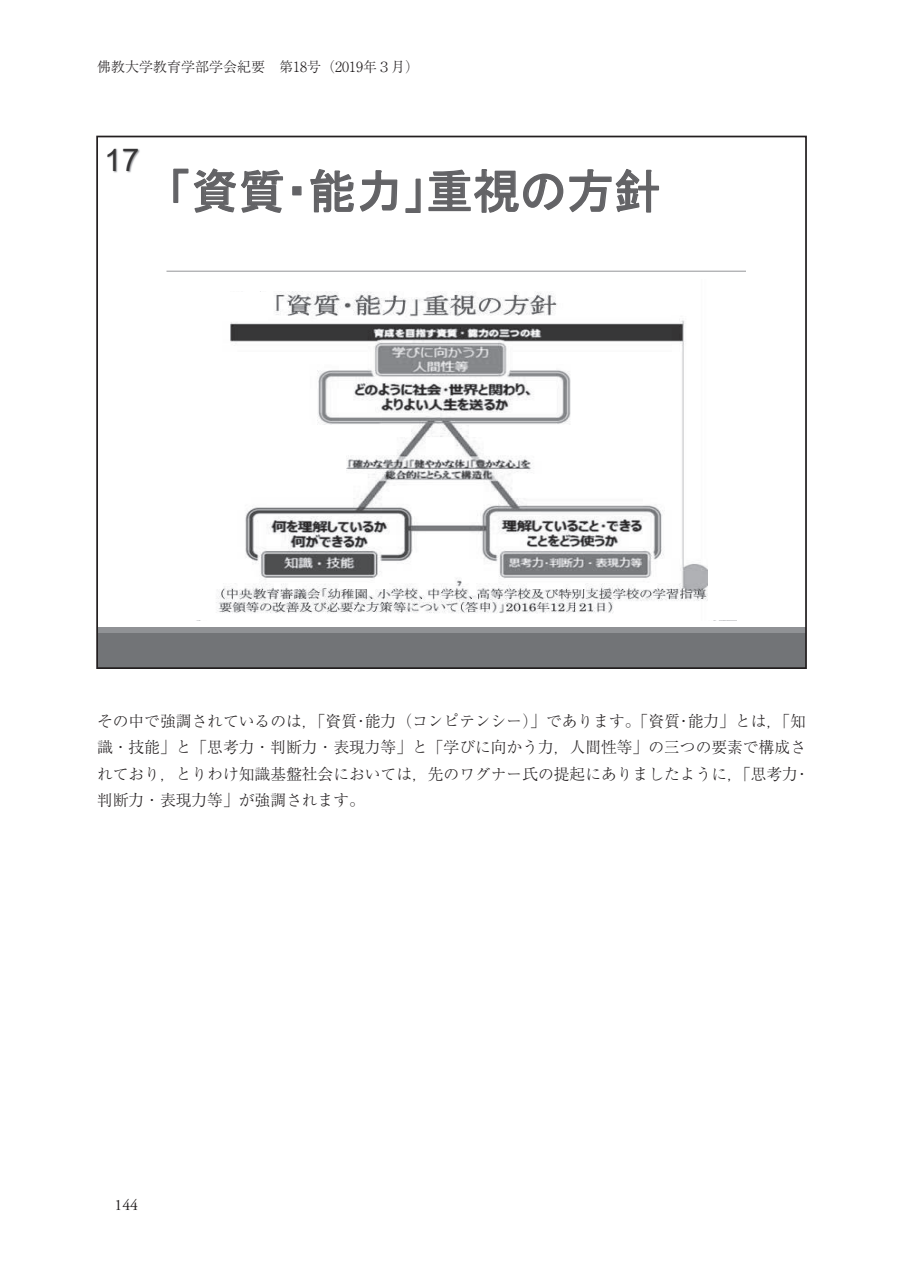
<style>
.page{position:relative;width:903px;height:1275px;background:#fff}
.page>*{position:absolute;margin:0;border:0;box-sizing:border-box;transform-origin:0 0}
.t1{font:47.25px "MS P Gothic";letter-spacing:-.005em;color:#636366}
.t2{font:31.5px "Arial Unicode MS";color:#363536}
.t3{font:300 15.75px/26.2px "Ryumin Pr 6";color:#231f20}
.t4{font:15.75px "Adobe Garamond Pro";color:#231f20}
.t5{font:300 14px "Ryumin Pr 6";color:#231f20}
</style>
<div class="page">
<div style="left:97px;top:633px;width:709px;height:35px;background:#727477"></div>
<div style="left:97px;top:627px;width:709px;height:6px;background:#909295"></div>
<hr style="left:166px;top:271px;width:580px;height:1px;background:#939598">
<svg style="left:173px;top:168px;width:110px;height:45px"></svg>
<div style="left:292px;top:186px;width:9px;height:9px;border:1px solid #636366"></div>
<svg style="left:310px;top:169px;width:88px;height:44px"></svg>
<svg style="left:405px;top:178px;width:16px;height:35px"></svg>
<svg style="left:428px;top:169px;width:232px;height:44px"></svg>
<img style="left:216px;top:291px;width:492px;height:323px">
<img style="left:223px;top:293px;width:44px;height:28px">
<img style="left:107px;top:148px;width:33px;height:25px">
<p class="t5" style="left:97px;top:56px;width:324px">佛教大学教育学部学会紀要　第18号（2019年３月）</p>
<h2 class="t2" style="left:104px;top:137px;width:37px">17</h2>
<h1 class="t1" style="left:168px;top:167px;width:495px">「資質・能力」重視の方針</h1>
<p class="t3" style="left:97px;top:707px;width:714px">その中で強調されているのは，「資質・能力（コンピテンシー）」であります。「資質・能力」とは，「知識・技能」と「思考力・判断力・表現力等」と「学びに向かう力，人間性等」の三つの要素で構成されており，とりわけ知識基盤社会においては，先のワグナー氏の提起にありましたように，「思考力・判断力・表現力等」が強調されます。</p>
<p class="t4" style="left:115px;top:1196px;width:25px">144</p>
</div>
